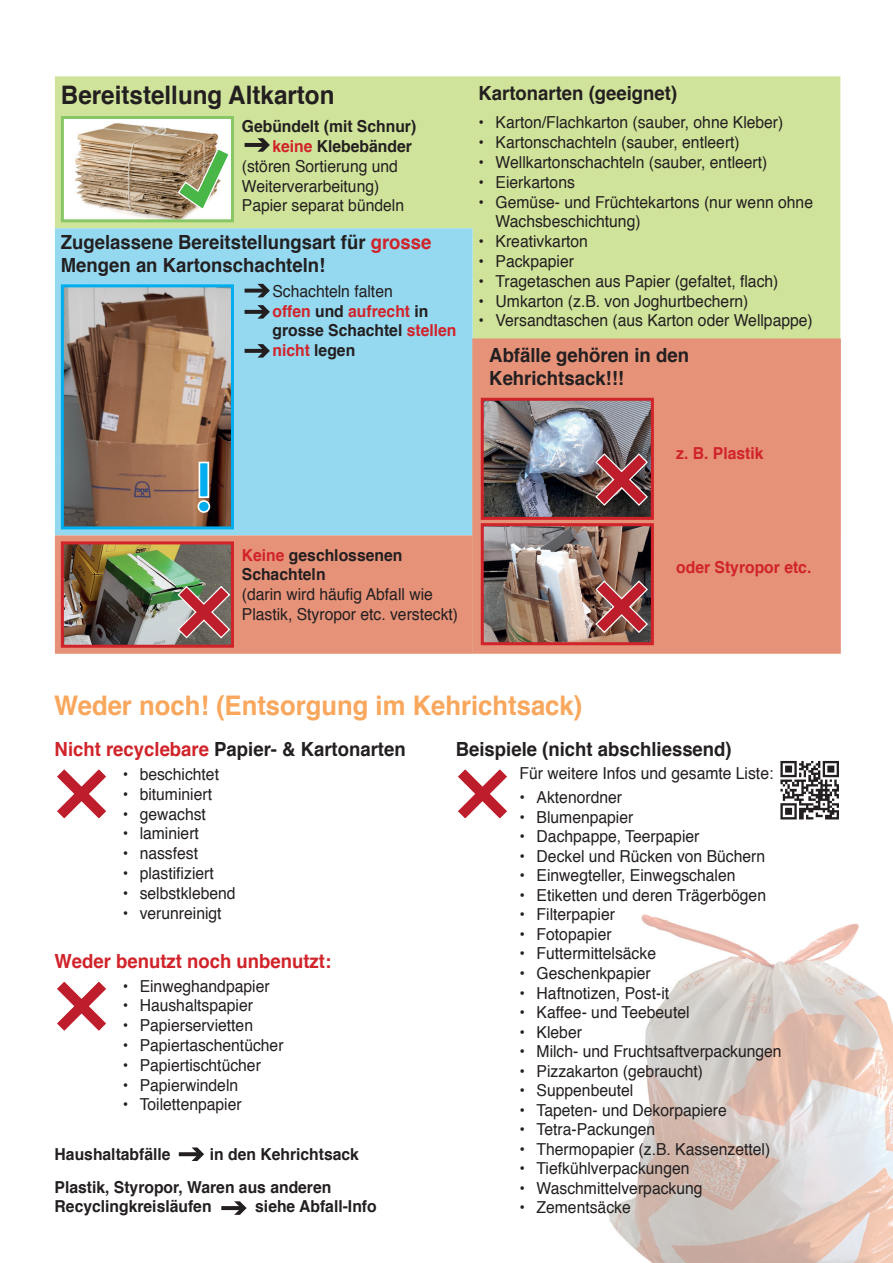
<style>
.page{position:relative;width:893px;height:1263px;background:#fff}
.page>*{position:absolute;margin:0;border:0;box-sizing:border-box;transform-origin:0 0}
.t1{font:700 27px "Helvetica";color:#f9a75d;scale:.95 1}
.t2{font:700 25.5px "Helvetica";color:#231f20;scale:.95 1}
.t3{font:700 19.5px/23.4px "Helvetica";color:#231f20;scale:.95 1}
.t4{font:700 19.5px "Helvetica";color:#d1232a;scale:.95 1}
.t5{font:16.5px/19.8px "Helvetica";color:#231f20;scale:.95 1}
.t6{font:700 16.5px/19.8px "Helvetica";color:#231f20;scale:.95 1}
.t7{font:700 16.5px/19.8px "Helvetica";color:#d1232a;scale:.95 1}
.s1{color:#d1232a}
.s2{font-weight:400;color:#231f20}
.s3{color:#231f20}
</style>
<div class="page">
<div style="left:55px;top:76px;width:785px;height:262px;background:#d0e39a"></div>
<div style="left:55px;top:228px;width:418px;height:307px;background:#95d9f0"></div>
<div style="left:55px;top:535px;width:417px;height:119px;background:#e59279"></div>
<img style="left:65px;top:120px;width:165px;height:98px">
<div style="left:61px;top:116px;width:173px;height:106px;border:3px solid #87c765"></div>
<img style="left:65px;top:288px;width:165px;height:237px">
<div style="left:61px;top:284px;width:173px;height:245px;border:3px solid #00aeef"></div>
<img style="left:65px;top:545px;width:165px;height:99px">
<div style="left:61px;top:541px;width:173px;height:107px;border:3px solid #d1232a"></div>
<img style="left:608px;top:914px;width:285px;height:349px">
<hr style="left:245px;top:143px;width:20px;height:4px;background:#231f20">
<svg style="left:257px;top:138px;width:13px;height:14px"></svg>
<svg style="left:245px;top:289px;width:12px;height:4px"></svg>
<svg style="left:257px;top:284px;width:13px;height:13px"></svg>
<svg style="left:179px;top:1152px;width:13px;height:4px"></svg>
<svg style="left:192px;top:1147px;width:12px;height:14px"></svg>
<svg style="left:221px;top:1206px;width:13px;height:4px"></svg>
<svg style="left:234px;top:1201px;width:13px;height:14px"></svg>
<svg style="left:245px;top:310px;width:12px;height:4px"></svg>
<svg style="left:257px;top:305px;width:13px;height:14px"></svg>
<svg style="left:245px;top:349px;width:12px;height:4px"></svg>
<svg style="left:257px;top:344px;width:13px;height:14px"></svg>
<svg style="left:177px;top:585px;width:54px;height:54px;background:#a16766"></svg>
<svg style="left:177px;top:147px;width:54px;height:63px"></svg>
<svg style="left:780px;top:761px;width:59px;height:58px"></svg>
<div style="left:472px;top:338px;width:369px;height:316px;background:#e59279"></div>
<img style="left:485px;top:402px;width:165px;height:114px">
<div style="left:481px;top:398px;width:173px;height:122px;border:3px solid #d1232a"></div>
<img style="left:485px;top:527px;width:165px;height:114px">
<div style="left:481px;top:523px;width:173px;height:122px;border:3px solid #d1232a"></div>
<svg style="left:197px;top:461px;width:14px;height:52px"></svg>
<svg style="left:595px;top:453px;width:53px;height:53px;background:#8a464b"></svg>
<svg style="left:595px;top:580px;width:53px;height:53px;background:#9c5050"></svg>
<svg style="left:57px;top:769px;width:49px;height:50px"></svg>
<svg style="left:458px;top:769px;width:49px;height:50px"></svg>
<svg style="left:57px;top:982px;width:49px;height:49px"></svg>
<h2 class="t2" style="left:61px;top:74px;width:290px">Bereitstellung Altkarton</h2>
<p class="t3" style="left:479px;top:81px;width:211px">Kartonarten (geeignet)</p>
<p class="t6" style="left:242px;top:117px;width:185px">Gebündelt (mit Schnur)</p>
<p class="t6" style="left:272px;top:136px;width:148px"><span class="s1">keine</span> Klebebänder</p>
<p class="t5" style="left:242px;top:157px;width:166px">(stören Sortierung und</p>
<p class="t5" style="left:242px;top:176px;width:146px">Weiterverarbeitung)</p>
<p class="t5" style="left:242px;top:196px;width:172px">Papier separat bündeln</p>
<p class="t5" style="left:479px;top:113px;width:322px">• Karton/Flachkarton (sauber, ohne Kleber)</p>
<p class="t5" style="left:479px;top:133px;width:276px">• Kartonschachteln (sauber, entleert)</p>
<p class="t5" style="left:479px;top:153px;width:306px">• Wellkartonschachteln (sauber, entleert)</p>
<p class="t5" style="left:479px;top:173px;width:103px">• Eierkartons</p>
<p class="t5" style="left:496px;top:192px;width:336px;text-indent:-17px">• Gemüse- und Früchtekartons (nur wenn ohne<br>Wachsbeschichtung)</p>
<p class="t5" style="left:479px;top:232px;width:117px">• Kreativkarton</p>
<p class="t5" style="left:479px;top:252px;width:102px">• Packpapier</p>
<p class="t5" style="left:479px;top:272px;width:317px">• Tragetaschen aus Papier (gefaltet, flach)</p>
<p class="t5" style="left:479px;top:291px;width:286px">• Umkarton (z.B. von Joghurtbechern)</p>
<p class="t5" style="left:479px;top:311px;width:353px">• Versandtaschen (aus Karton oder Wellpappe)</p>
<p class="t3" style="left:61px;top:231px;width:392px">Zugelassene Bereitstellungsart für <span class="s1">grosse<br></span>Mengen an Kartonschachteln!</p>
<p class="t7" style="left:272px;top:281px;width:195px"><span class="s2">Schachteln falten<br></span>offen <span class="s3">und</span> aufrecht <span class="s3">in grosse Schachtel</span> stellen nicht <span class="s3">legen</span></p>
<p class="t3" style="left:489px;top:343px;width:212px">Abfälle gehören in den<br>Kehrichtsack!!!</p>
<p class="t6" style="left:242px;top:545px;width:170px"><span class="s1">Keine</span> geschlossenen<br>Schachteln</p>
<p class="t5" style="left:242px;top:585px;width:229px">(darin wird häufig Abfall wie<br>Plastik, Styropor etc. versteckt)</p>
<p class="t7" style="left:676px;top:444px;width:93px">z. B. Plastik</p>
<p class="t7" style="left:676px;top:557px;width:144px">oder Styropor etc.</p>
<h1 class="t1" style="left:54px;top:683px;width:558px">Weder noch! (Entsorgung im Kehrichtsack)</h1>
<p class="t3" style="left:55px;top:738px;width:371px"><span class="s1">Nicht recyclebare</span> Papier- &amp; Kartonarten</p>
<p class="t5" style="left:123px;top:765px;width:103px">• beschichtet</p>
<p class="t5" style="left:123px;top:785px;width:96px">• bituminiert</p>
<p class="t5" style="left:123px;top:804px;width:89px">• gewachst</p>
<p class="t5" style="left:123px;top:824px;width:82px">• laminiert</p>
<p class="t5" style="left:123px;top:844px;width:81px">• nassfest</p>
<p class="t5" style="left:123px;top:864px;width:97px">• plastifiziert</p>
<p class="t5" style="left:123px;top:884px;width:120px">• selbstklebend</p>
<p class="t5" style="left:123px;top:903px;width:106px">• verunreinigt</p>
<p class="t4" style="left:55px;top:945px;width:293px">Weder benutzt noch unbenutzt:</p>
<p class="t5" style="left:123px;top:976px;width:156px">• Einweghandpapier</p>
<p class="t5" style="left:123px;top:996px;width:139px">• Haushaltspapier</p>
<p class="t5" style="left:123px;top:1016px;width:139px">• Papierservietten</p>
<p class="t5" style="left:123px;top:1036px;width:171px">• Papiertaschentücher</p>
<p class="t5" style="left:123px;top:1056px;width:147px">• Papiertischtücher</p>
<p class="t5" style="left:123px;top:1075px;width:123px">• Papierwindeln</p>
<p class="t5" style="left:123px;top:1095px;width:127px">• Toilettenpapier</p>
<p class="t6" style="left:55px;top:1144px;width:124px">Haushaltabfälle</p>
<p class="t3" style="left:456px;top:738px;width:292px">Beispiele (nicht abschliessend)</p>
<p class="t5" style="left:520px;top:764px;width:269px">Für weitere Infos und gesamte Liste:</p>
<p class="t5" style="left:520px;top:788px;width:109px">• Aktenordner</p>
<p class="t5" style="left:520px;top:808px;width:121px">• Blumenpapier</p>
<p class="t5" style="left:520px;top:827px;width:191px">• Dachpappe, Teerpapier</p>
<p class="t5" style="left:520px;top:847px;width:260px">• Deckel und Rücken von Büchern</p>
<p class="t5" style="left:520px;top:866px;width:229px">• Einwegteller, Einwegschalen</p>
<p class="t5" style="left:520px;top:886px;width:261px">• Etiketten und deren Trägerbögen</p>
<p class="t5" style="left:520px;top:905px;width:102px">• Filterpapier</p>
<p class="t5" style="left:520px;top:925px;width:98px">• Fotopapier</p>
<p class="t5" style="left:520px;top:944px;width:145px">• Futtermittelsäcke</p>
<p class="t5" style="left:520px;top:964px;width:140px">• Geschenkpapier</p>
<p class="t5" style="left:520px;top:983px;width:159px">• Haftnotizen, Post-it</p>
<p class="t5" style="left:520px;top:1003px;width:180px">• Kaffee- und Teebeutel</p>
<p class="t5" style="left:520px;top:1022px;width:67px">• Kleber</p>
<p class="t5" style="left:520px;top:1042px;width:277px">• Milch- und Fruchtsaftverpackungen</p>
<p class="t5" style="left:520px;top:1061px;width:195px">• Pizzakarton (gebraucht)</p>
<p class="t5" style="left:520px;top:1081px;width:121px">• Suppenbeutel</p>
<p class="t5" style="left:520px;top:1100px;width:220px">• Tapeten- und Dekorpapiere</p>
<p class="t5" style="left:520px;top:1120px;width:144px">• Tetra-Packungen</p>
<p class="t5" style="left:520px;top:1139px;width:265px">• Thermopapier (z.B. Kassenzettel)</p>
<p class="t5" style="left:520px;top:1159px;width:180px">• Tiefkühlverpackungen</p>
<p class="t5" style="left:520px;top:1178px;width:194px">• Waschmittelverpackung</p>
<p class="t5" style="left:520px;top:1198px;width:119px">• Zementsäcke</p>
<p class="t6" style="left:55px;top:1138px;width:322px;line-height:32.5px;text-indent:155px">in den Kehrichtsack<br>Plastik, Styropor, Waren aus anderen</p>
<p class="t6" style="left:55px;top:1197px;width:167px">Recyclingkreisläufen</p>
<p class="t6" style="left:255px;top:1197px;width:129px">siehe Abfall-Info</p>
</div>
